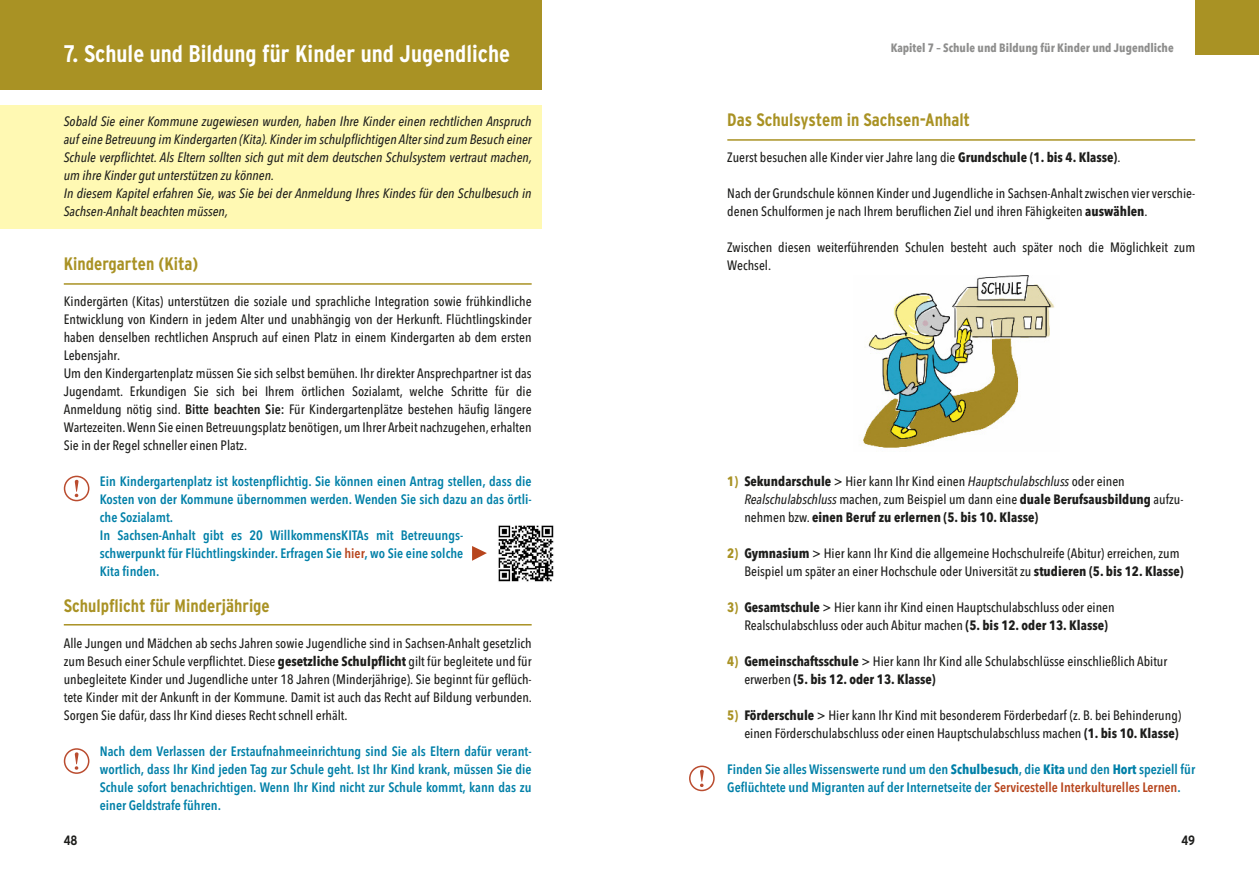
<style>
.page{position:relative;width:1259px;height:893px;background:#fff}
.page>*{position:absolute;margin:0;border:0;box-sizing:border-box;transform-origin:0 0}
.t1{font:700 condensed 24px "Interstate";color:#fff}
.t2{font:700 condensed 18px "Interstate";color:#a99224}
.t3{font:500 13.5px/18px "Avenir Next Condensed";color:#1d1d1b}
.t4{font:600 13.5px/18px "Avenir Next Condensed";color:#0080a8}
.t5{font:italic 500 13.5px/18px "Avenir Next Condensed";color:#1d1d1b}
.t6{font:700 condensed 13.5px "Interstate";color:#1d1d1b}
.t7{font:700 12px "Avenir Next Condensed";color:#8e8e8d}
.s1{font-weight:700}
.s2{font-weight:600}
.s3{color:#b7451d}
.s4{font-weight:700;color:#a99224}
.s5{font-style:italic}
</style>
<div class="page">
<div style="left:0;top:105px;width:542px;height:123px;background:#fff9b3"></div>
<svg style="left:64px;top:476px;width:25px;height:25px"></svg>
<svg style="left:64px;top:748px;width:25px;height:26px"></svg>
<svg style="left:689px;top:765px;width:25px;height:26px"></svg>
<div style="left:0;top:0;width:542px;height:90px;background:#a99224"></div>
<hr style="left:64px;top:283px;width:467px;height:2px;background:#a99224">
<hr style="left:727px;top:139px;width:468px;height:2px;background:#a99224">
<hr style="left:64px;top:624px;width:467px;height:1px;background:#a99224">
<img style="left:863px;top:275px;width:192px;height:173px">
<div style="left:1195px;top:0;width:64px;height:54px;background:#a99224"></div>
<img style="left:498px;top:525px;width:56px;height:57px">
<svg style="left:472px;top:546px;width:15px;height:15px"></svg>
<h1 class="t1" style="left:64px;top:39px;width:448px">7. Schule und Bildung für Kinder und Jugendliche</h1>
<p class="t7" style="left:890px;top:40px;width:284px">Kapitel 7 – Schule und Bildung für Kinder und Jugendliche</p>
<h2 class="t2" style="left:727px;top:109px;width:244px">Das Schulsystem in Sachsen-Anhalt</h2>
<p class="t3" style="left:727px;top:148px;width:394px">Zuerst besuchen alle Kinder vier Jahre lang die <span class="s1">Grundschule (1. bis 4. Klasse)</span>.</p>
<p class="t3" style="left:727px;top:184px;width:469px">Nach der Grundschule können Kinder und Jugendliche in Sachsen-Anhalt zwischen vier verschie&shy;denen Schulformen je nach Ihrem beruflichen Ziel und ihren Fähigkeiten <span class="s1">auswählen</span>.</p>
<p class="t3" style="left:727px;top:238px;width:469px">Zwischen diesen weiterführenden Schulen besteht auch später noch die Möglichkeit zum<br>Wechsel.</p>
<p class="t5" style="left:64px;top:112px;width:470px">Sobald Sie einer Kommune zugewiesen wurden, haben Ihre Kinder einen rechtlichen Anspruch auf eine Betreuung im Kindergarten (Kita). Kinder im schulpflichtigen Alter sind zum Besuch einer Schule verpflichtet. Als Eltern sollten sich gut mit dem deutschen Schulsystem vertraut machen, um ihre Kinder gut unterstützen zu können.<br>In diesem Kapitel erfahren Sie, was Sie bei der Anmeldung Ihres Kindes für den Schulbesuch in Sachsen-Anhalt beachten müssen,</p>
<h2 class="t2" style="left:64px;top:253px;width:136px">Kindergarten (Kita)</h2>
<p class="t3" style="left:64px;top:292px;width:469px">Kindergärten (Kitas) unterstützen die soziale und sprachliche Integration sowie frühkindliche Entwicklung von Kindern in jedem Alter und unabhängig von der Herkunft. Flüchtlingskinder haben denselben rechtlichen Anspruch auf einen Platz in einem Kindergarten ab dem ersten Lebensjahr.<br>Um den Kindergartenplatz müssen Sie sich selbst bemühen. Ihr direkter Ansprechpartner ist das Jugendamt. Erkundigen Sie sich bei Ihrem örtlichen Sozialamt, welche Schritte für die Anmeldung nötig sind. <span class="s2">Bitte beachten Sie:</span> Für Kindergartenplätze bestehen häufig längere Wartezeiten.Wenn Sie einen Betreuungsplatz benötigen, um Ihrer Arbeit nachzugehen, erhalten Sie in der Regel schneller einen Platz.</p>
<p class="t4" style="left:100px;top:472px;width:433px">Ein Kindergartenplatz ist kostenpflichtig. Sie können einen Antrag stellen, dass die Kosten von der Kommune übernommen werden. Wenden Sie sich dazu an das örtli&shy;che Sozialamt.<br>In Sachsen-Anhalt gibt es 20 WillkommensKITAs mit Betreuungs&shy;schwerpunkt für Flüchtlingskinder. Erfragen Sie <span class="s3">hier</span>, wo Sie eine solche<br>Kita finden.</p>
<h2 class="t2" style="left:64px;top:595px;width:208px">Schulpflicht für Minderjährige</h2>
<p class="t3" style="left:64px;top:634px;width:470px;text-align:justify">Alle Jungen und Mädchen ab sechs Jahren sowie Jugendliche sind in Sachsen-Anhalt gesetzlich zum Besuch einer Schule verpflichtet. Diese <span class="s1">gesetzliche Schulpflicht</span> gilt für begleitete und für unbegleitete Kinder und Jugendliche unter 18 Jahren (Minderjährige). Sie beginnt für geflüch&shy;tete Kinder mit der Ankunft in der Kommune. Damit ist auch das Recht auf Bildung verbunden.<br>Sorgen Sie dafür, dass Ihr Kind dieses Recht schnell erhält.</p>
<p class="t4" style="left:100px;top:742px;width:433px;text-align:justify">Nach dem Verlassen der Erstaufnahmeeinrichtung sind Sie als Eltern dafür verant&shy;wortlich, dass Ihr Kind jeden Tag zur Schule geht. Ist Ihr Kind krank, müssen Sie die Schule sofort benachrichtigen. Wenn Ihr Kind nicht zur Schule kommt, kann das zu einer Geldstrafe führen.</p>
<p class="t6" style="left:64px;top:833px;width:15px">48</p>
<p class="t6" style="left:1181px;top:833px;width:15px">49</p>
<p class="t3" style="left:744px;top:472px;width:440px;text-indent:-17px"><span class="s4">1)</span> <span class="s1">Sekundarschule</span> &gt; Hier kann Ihr Kind einen <span class="s5">Hauptschulabschluss</span> oder einen<br><span class="s5">Realschulabschluss</span> machen, zum Beispiel um dann eine <span class="s1">duale Berufsausbildung</span> aufzu&shy;nehmen bzw. <span class="s1">einen Beruf zu erlernen (5. bis 10. Klasse)</span></p>
<p class="t3" style="left:744px;top:544px;width:441px;text-indent:-17px"><span class="s4">2)</span> <span class="s1">Gymnasium</span> &gt; Hier kann Ihr Kind die allgemeine Hochschulreife (Abitur) erreichen, zum<br>Beispiel um später an einer Hochschule oder Universität zu <span class="s1">studieren (5. bis 12. Klasse)</span></p>
<p class="t3" style="left:744px;top:598px;width:372px;text-indent:-17px"><span class="s4">3)</span> <span class="s1">Gesamtschule</span> &gt; Hier kann ihr Kind einen Hauptschulabschluss oder einen<br>Realschulabschluss oder auch Abitur machen <span class="s1">(5. bis 12. oder 13. Klasse)</span></p>
<p class="t3" style="left:744px;top:652px;width:424px;text-indent:-17px"><span class="s4">4)</span> <span class="s1">Gemeinschaftsschule</span> &gt; Hier kann Ihr Kind alle Schulabschlüsse einschließlich Abitur erwerben <span class="s1">(5. bis 12. oder 13. Klasse)</span></p>
<p class="t3" style="left:727px;top:706px;width:455px;text-align:right"><span class="s4">5)</span> <span class="s1">Förderschule</span> &gt; Hier kann Ihr Kind mit besonderem Förderbedarf (z. B. bei Behinderung) einen Förderschulabschluss oder einen Hauptschulabschluss machen <span class="s1">(1. bis 10. Klasse)</span></p>
<p class="t4" style="left:727px;top:760px;width:469px">Finden Sie alles Wissenswerte rund um den <span class="s1">Schulbesuch</span>, die <span class="s1">Kita</span> und den <span class="s1">Hort</span> speziell für<br>Geflüchtete und Migranten auf der Internetseite der <span class="s3">Servicestelle Interkulturelles Lernen</span>.</p>
</div>
